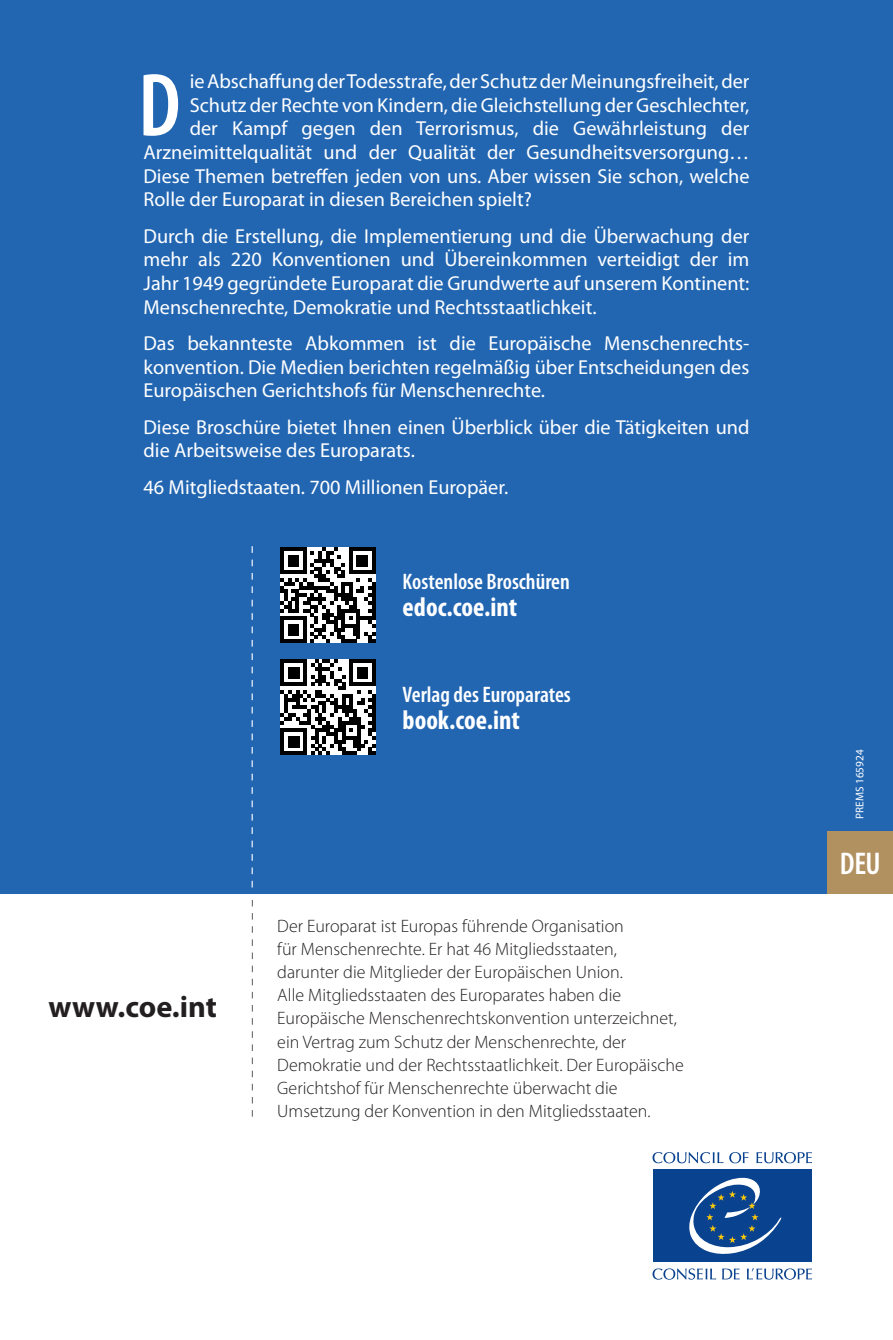
<style>
.page{position:relative;width:893px;height:1340px;background:#fff}
.page>*{position:absolute;margin:0;border:0;box-sizing:border-box;transform-origin:0 0}
.t1{font:600 condensed 90.45px "Myriad Pro";color:#fff}
.t2{font:600 condensed 31.5px "Myriad Pro";color:#fff}
.t3{font:700 30.38px "Myriad Pro";color:#231f20}
.t4{font:700 condensed 27px "Myriad Pro";color:#fff}
.t5{font:600 condensed 22.5px "Myriad Pro";color:#fff}
.t6{font:20.25px/23.6px "Myriad Pro";color:#fff;text-align:justify}
.t7{font:300 18px/22.9px "Myriad Pro";color:#231f20}
.t8{font:11.25px "Myriad Pro";color:#fff}
</style>
<div class="page">
<div style="left:0;top:0;width:893px;height:893px;background:#2266b2"></div>
<svg style="left:252px;top:900px;width:1px;height:216px"></svg>
<svg style="left:252px;top:546px;width:1px;height:341px"></svg>
<svg style="left:729px;top:1152px;width:20px;height:11px"></svg>
<svg style="left:756px;top:1152px;width:56px;height:11px"></svg>
<svg style="left:652px;top:1152px;width:71px;height:11px"></svg>
<svg style="left:747px;top:1268px;width:65px;height:11px"></svg>
<svg style="left:722px;top:1268px;width:18px;height:11px"></svg>
<svg style="left:652px;top:1268px;width:64px;height:11px"></svg>
<div style="left:653px;top:1169px;width:158px;height:92px;background:#09428e"></div>
<svg style="left:689px;top:1177px;width:93px;height:77px"></svg>
<div style="left:827px;top:831px;width:66px;height:62px;background:#b29161"></div>
<svg style="left:280px;top:547px;width:96px;height:96px;background:#7a7a7a"></svg>
<svg style="left:280px;top:659px;width:96px;height:96px;background:#7c7c7d"></svg>
<h1 class="t1" style="left:138px;top:50px;width:44px">D</h1>
<p class="t6" style="left:190px;top:69px;width:561px">ie Abschaffung der Todesstrafe, der Schutz der Meinungsfreiheit, der</p>
<p class="t6" style="left:190px;top:93px;width:561px">Schutz der Rechte von Kindern, die Gleichstellung der Geschlechter,</p>
<p class="t6" style="left:190px;top:116px;width:561px">der Kampf gegen den Terrorismus, die Gewährleistung der</p>
<p class="t6" style="left:143px;top:140px;width:607px">Arzneimittelqualität und der Qualität der Gesundheitsversorgung…</p>
<p class="t6" style="left:143px;top:164px;width:607px">Diese Themen betreffen jeden von uns. Aber wissen Sie schon, welche</p>
<p class="t6" style="left:143px;top:187px;width:390px">Rolle der Europarat in diesen Bereichen spielt?</p>
<p class="t6" style="left:143px;top:224px;width:607px">Durch die Erstellung, die Implementierung und die Überwachung der mehr als 220 Konventionen und Übereinkommen verteidigt der im Jahr 1949 gegründete Europarat die Grundwerte auf unserem Kontinent:<br>Menschenrechte, Demokratie und Rechtsstaatlichkeit.</p>
<p class="t6" style="left:143px;top:331px;width:607px">Das bekannteste Abkommen ist die Europäische Menschenrechts&shy;konvention. Die Medien berichten regelmäßig über Entscheidungen des Europäischen Gerichtshofs für Menschenrechte.</p>
<p class="t6" style="left:143px;top:415px;width:607px">Diese Broschüre bietet Ihnen einen Überblick über die Tätigkeiten und die Arbeitsweise des Europarats.</p>
<p class="t6" style="left:143px;top:475px;width:366px">46 Mitgliedstaaten. 700 Millionen Europäer.</p>
<p class="t5" style="left:403px;top:567px;width:169px">Kostenlose Broschüren</p>
<h3 class="t4" style="left:403px;top:590px;width:116px">edoc.coe.int</h3>
<p class="t5" style="left:403px;top:680px;width:170px">Verlag des Europarates</p>
<h3 class="t4" style="left:403px;top:703px;width:119px">book.coe.int</h3>
<h3 class="t3" style="left:49px;top:986px;width:170px">www.coe.int</h3>
<p class="t7" style="left:277px;top:914px;width:408px">Der Europarat ist Europas führende Organisation<br>für Menschenrechte. Er hat 46 Mitgliedsstaaten,<br>darunter die Mitglieder der Europäischen Union.<br>Alle Mitgliedsstaaten des Europarates haben die Europäische Menschenrechtskonvention unterzeichnet, ein Vertrag zum Schutz der Menschenrechte, der Demokratie und der Rechtsstaatlichkeit. Der Europäische Gerichtshof für Menschenrechte überwacht die Umsetzung der Konvention in den Mitgliedsstaaten.</p>
<p class="t8" style="left:853px;top:818px;width:71px;rotate:-90deg">PREMS 165924</p>
<h2 class="t2" style="left:840px;top:844px;width:42px">DEU</h2>
</div>
